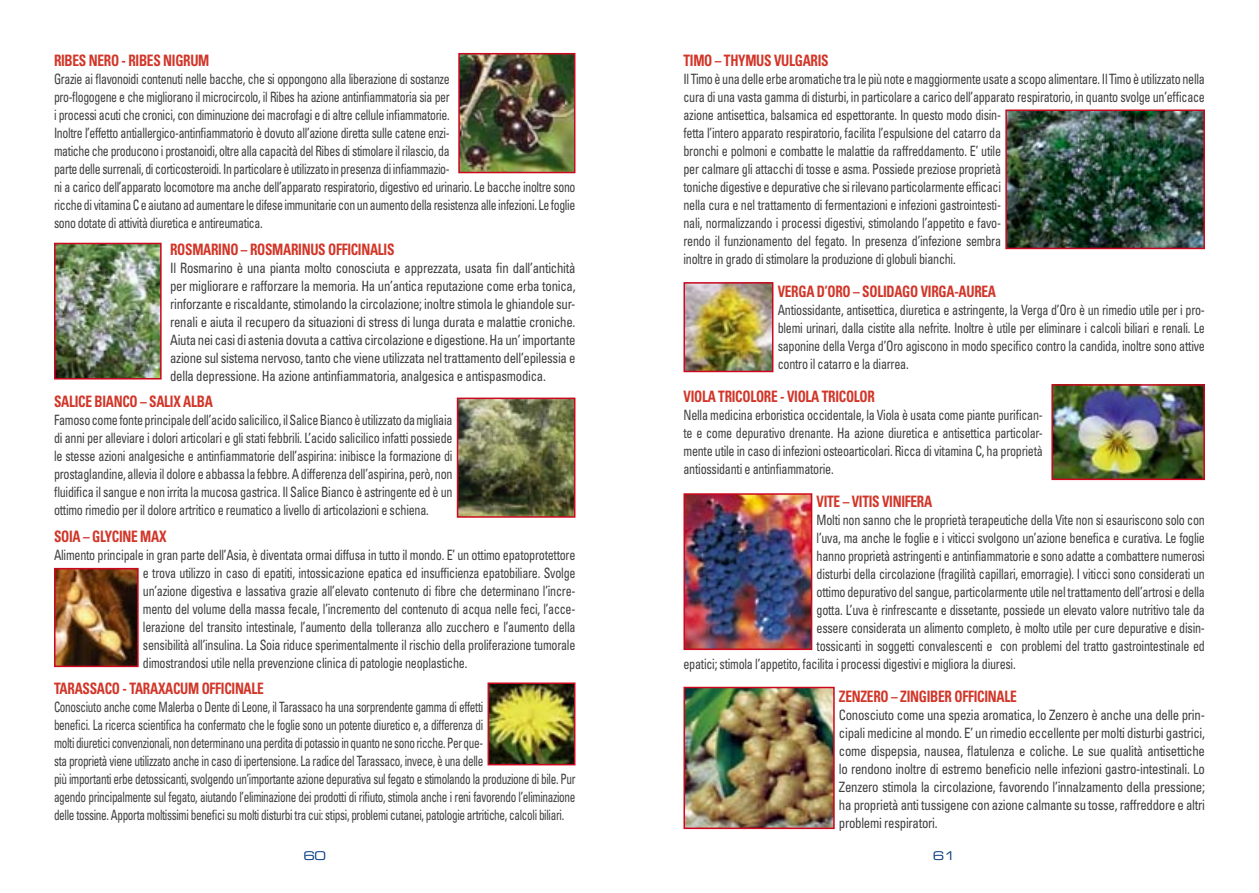
<style>
.page{position:relative;width:1259px;height:893px;background:#fff}
.page>*{position:absolute;margin:0;border:0;box-sizing:border-box;transform-origin:0 0}
.t1{font:700 condensed 15.75px "Univers";letter-spacing:-.02em;color:#d13629;scale:.85 1}
.t2{font:condensed 14.25px/18px "Univers";letter-spacing:-.02em;color:#3e3e40;text-align:justify;scale:.85 1}
.t3{font:condensed 14.25px/18px "Univers";letter-spacing:-.02em;color:#3e3e40;text-align:justify;scale:.9 1}
.t4{font:condensed 14.25px/18px "Univers";letter-spacing:-.02em;color:#3e3e40;scale:.83 1}
.t5{font:condensed 14.25px/18px "Univers";letter-spacing:-.02em;color:#3e3e40;scale:.79 1}
.t6{font:12px "Eurostile Extended Two";color:#003882}
</style>
<div class="page">
<img style="left:1008px;top:112px;width:194px;height:134px">
<div style="left:1005px;top:109px;width:200px;height:140px;border:2px solid #cc071e"></div>
<img style="left:686px;top:285px;width:84px;height:84px">
<div style="left:683px;top:282px;width:90px;height:90px;border:2px solid #cc071e"></div>
<img style="left:1054px;top:387px;width:148px;height:90px">
<div style="left:1051px;top:384px;width:154px;height:96px;border:2px solid #cc071e"></div>
<img style="left:686px;top:496px;width:123px;height:151px">
<div style="left:683px;top:493px;width:129px;height:157px;border:2px solid #cc071e"></div>
<img style="left:686px;top:690px;width:145px;height:136px">
<div style="left:683px;top:687px;width:151px;height:142px;border:2px solid #cc071e"></div>
<img style="left:57px;top:571px;width:79px;height:93px">
<div style="left:54px;top:568px;width:85px;height:99px;border:2px solid #cc071e"></div>
<img style="left:490px;top:685px;width:82px;height:77px">
<div style="left:487px;top:682px;width:88px;height:83px;border:2px solid #cc071e"></div>
<img style="left:460px;top:401px;width:112px;height:114px">
<div style="left:457px;top:398px;width:118px;height:120px;border:2px solid #cc071e"></div>
<img style="left:57px;top:246px;width:102px;height:130px">
<div style="left:54px;top:243px;width:108px;height:136px;border:2px solid #cc071e"></div>
<img style="left:461px;top:56px;width:111px;height:114px">
<div style="left:458px;top:53px;width:117px;height:120px;border:2px solid #cc071e"></div>
<p class="t1" style="left:54px;top:51px;width:51px">RIBES NERO</p>
<p class="t1" style="left:122px;top:51px;width:103px">- RIBES NIGRUM</p>
<p class="t4" style="left:54px;top:70px;width:630px">Grazie ai flavonoidi contenuti nelle bacche, che si oppongono alla liberazione di sostanze<br>pro-flogogene e che migliorano il microcircolo, il Ribes ha azione antinfiammatoria sia per<br>i processi acuti che cronici, con diminuzione dei macrofagi e di altre cellule infiammatorie.<br>Inoltre l’effetto antiallergico-antinfiammatorio è dovuto all’azione diretta sulle catene enzi-<br>matiche che producono i prostanoidi, oltre alla capacità del Ribes di stimolare il rilascio, da<br>parte delle surrenali, di corticosteroidi. In particolare è utilizzato in presenza di infiammazio-<br>ni a carico dell’apparato locomotore ma anche dell’apparato respiratorio, digestivo ed urinario. Le bacche inoltre sono ricche di vitamina C e aiutano ad aumentare le difese immunitarie con un aumento della resistenza alle infezioni. Le foglie sono dotate di attività diuretica e antireumatica.</p>
<p class="t1" style="left:170px;top:239px;width:11px">ROSM</p>
<p class="t1" style="left:203px;top:239px;width:18px">ARINO</p>
<p class="t1" style="left:241px;top:239px;width:22px">– ROSM</p>
<p class="t1" style="left:283px;top:239px;width:125px">ARIN US OFFICINALIS</p>
<p class="t3" style="left:170px;top:258px;width:452px">Il Rosmarino è una pianta molto conosciuta e apprezzata, usata fin dall’antichità per migliorare e rafforzare la memoria. Ha un’antica reputazione come erba tonica, rinforzante e riscaldante, stimolando la circolazione; inoltre stimola le ghiandole sur&shy;renali e aiuta il recupero da situazioni di stress di lunga durata e malattie croniche.<br>Aiuta nei casi di astenia dovuta a cattiva circolazione e digestione. Ha un’ importante azione sul sistema nervoso, tanto che viene utilizzata nel trattamento dell’epilessia e della depressione. Ha azione antinfiammatoria, analgesica e antispasmodica.</p>
<p class="t1" style="left:54px;top:392px;width:188px">SALICE BIANCO – SALIX ALBA</p>
<p class="t2" style="left:54px;top:411px;width:470px">Famoso come fonte principale dell’acido salicilico, il Salice Bianco è utilizzato da migliaia di anni per alleviare i dolori articolari e gli stati febbrili. L’acido salicilico infatti possiede le stesse azioni analgesiche e antinfiammatorie dell’aspirina: inibisce la formazione di prostaglandine, allevia il dolore e abbassa la febbre. A differenza dell’aspirina, però, non fluidifica il sangue e non irrita la mucosa gastrica. Il Salice Bianco è astringente ed è un ottimo rimedio per il dolore artritico e reumatico a livello di articolazioni e schiena.</p>
<p class="t1" style="left:54px;top:526px;width:77px">SOIA – GLYCINE</p>
<p class="t1" style="left:140px;top:526px;width:32px">MAX</p>
<p class="t2" style="left:143px;top:545px;width:510px;text-indent:-89px">Alimento principale in gran parte dell’Asia, è diventata ormai diffusa in tutto il mondo. E’ un ottimo epatoprotettore e trova utilizzo in caso di epatiti, intossicazione epatica ed insufficienza epatobiliare. Svolge un’azione digestiva e lassativa grazie all’elevato contenuto di fibre che determinano l’incre&shy;mento del volume della massa fecale, l’incremento del contenuto di acqua nelle feci, l’acce&shy;lerazione del transito intestinale, l’aumento della tolleranza allo zucchero e l’aumento della sensibilità all’insulina. La Soia riduce sperimentalmente il rischio della proliferazione tumorale dimostrandosi utile nella prevenzione clinica di patologie neoplastiche.</p>
<p class="t1" style="left:54px;top:679px;width:247px">TARASSACO - TARAXACUM OFFICINALE</p>
<p class="t5" style="left:54px;top:698px;width:661px">Conosciuto anche come Malerba o Dente di Leone, il Tarassaco ha una sorprendente gamma di effetti<br>benefici. La ricerca scientifica ha confermato che le foglie sono un potente diuretico e, a differenza di<br>molti diuretici convenzionali, non determinano una perdita di potassio in quanto ne sono ricche. Per que-<br>sta proprietà viene utilizzato anche in caso di ipertensione. La radice del Tarassaco, invece, è una delle<br>più importanti erbe detossicanti, svolgendo un’importante azione depurativa sul fegato e stimolando la produzione di bile. Pur agendo principalmente sul fegato, aiutando l’eliminazione dei prodotti di rifiuto, stimola anche i reni favorendo l’eliminazione delle tossine. Apporta moltissimi benefici su molti disturbi tra cui: stipsi, problemi cutanei, patologie artritiche, calcoli biliari.</p>
<p class="t1" style="left:683px;top:51px;width:157px">TIMO – THYMUS VULGARIS</p>
<p class="t2" style="left:683px;top:70px;width:615px;text-align:left">Il Timo è una delle erbe aromatiche tra le più note e maggiormente usate a scopo alimentare. Il Timo è utilizzato nella cura di una vasta gamma di disturbi, in particolare a carico dell’apparato respiratorio, in quanto svolge un’efficace azione antisettica, balsamica ed espettorante. In questo modo disin-<br>fetta l’intero apparato respiratorio, facilita l’espulsione del catarro da<br>bronchi e polmoni e combatte le malattie da raffreddamento. E’ utile<br>per calmare gli attacchi di tosse e asma. Possiede preziose proprietà<br>toniche digestive e depurative che si rilevano particolarmente efficaci<br>nella cura e nel trattamento di fermentazioni e infezioni gastrointesti-<br>nali, normalizzando i processi digestivi, stimolando l’appetito e favo-<br>rendo il funzionamento del fegato. In presenza d’infezione sembra<br>inoltre in grado di stimolare la produzione di globuli bianchi.</p>
<p class="t1" style="left:777px;top:282px;width:258px">VERGA D’ORO – SO LIDAGO VIRGA-AUREA</p>
<p class="t2" style="left:777px;top:301px;width:504px">Antiossidante, antisettica, diuretica e astringente, la Verga d’Oro è un rimedio utile per i pro&shy;blemi urinari, dalla cistite alla nefrite. Inoltre è utile per eliminare i calcoli biliari e renali. Le saponine della Verga d’Oro agiscono in modo specifico contro la candida, inoltre sono attive contro il catarro e la diarrea.</p>
<p class="t1" style="left:683px;top:387px;width:217px">VIO LA TRICO LORE - VIO LA TRICO LOR</p>
<p class="t2" style="left:683px;top:406px;width:424px">Nella medicina erboristica occidentale, la Viola è usata come piante purifican&shy;te e come depurativo drenante. Ha azione diuretica e antisettica particolar&shy;mente utile in caso di infezioni osteoarticolari. Ricca di vitamina C, ha proprietà antiossidanti e antinfiammatorie.</p>
<p class="t1" style="left:816px;top:492px;width:138px">VITE – VITIS VINI FERA</p>
<p class="t2" style="left:816px;top:510px;width:458px">Molti non sanno che le proprietà terapeutiche della Vite non si esauriscono solo con</p>
<p class="t2" style="left:816px;top:528px;width:458px">l’uva, ma anche le foglie e i viticci svolgono un’azione benefica e curativa. Le foglie</p>
<p class="t2" style="left:816px;top:546px;width:458px">hanno proprietà astringenti e antinfiammatorie e sono adatte a combattere numerosi</p>
<p class="t2" style="left:816px;top:564px;width:458px">disturbi della circolazione (fragilità capillari, emorragie). I viticci sono considerati un</p>
<p class="t2" style="left:816px;top:582px;width:458px">ottimo depurativo del sangue, particolarmente utile nel trattamento dell’artrosi e della</p>
<p class="t2" style="left:816px;top:600px;width:458px">gotta. L’uva è rinfrescante e dissetante, possiede un elevato valore nutritivo tale da</p>
<p class="t2" style="left:816px;top:618px;width:458px">essere considerata un alimento completo, è molto utile per cure depurative e disin-</p>
<p class="t2" style="left:816px;top:636px;width:458px">tossicanti in soggetti convalescenti e con problemi del tratto gastrointestinale ed</p>
<p class="t2" style="left:683px;top:654px;width:392px">epatici; stimola l’appetito, facilita i processi digestivi e migliora la diuresi.</p>
<p class="t1" style="left:839px;top:686px;width:10px">ZENZERO</p>
<p class="t1" style="left:891px;top:686px;width:148px">– ZINGIBER OFFICINALE</p>
<p class="t3" style="left:839px;top:705px;width:408px">Conosciuto come una spezia aromatica, lo Zenzero è anche una delle prin&shy;cipali medicine al mondo. E’ un rimedio eccellente per molti disturbi gastrici, come dispepsia, nausea, flatulenza e coliche. Le sue qualità antisettiche lo rendono inoltre di estremo beneficio nelle infezioni gastro-intestinali. Lo Zenzero stimola la circolazione, favorendo l’innalzamento della pressione; ha proprietà anti tussigene con azione calmante su tosse, raffreddore e altri problemi respiratori.</p>
<p class="t6" style="left:303px;top:847px;width:24px">60</p>
<p class="t6" style="left:933px;top:847px;width:10px">61</p>
</div>
